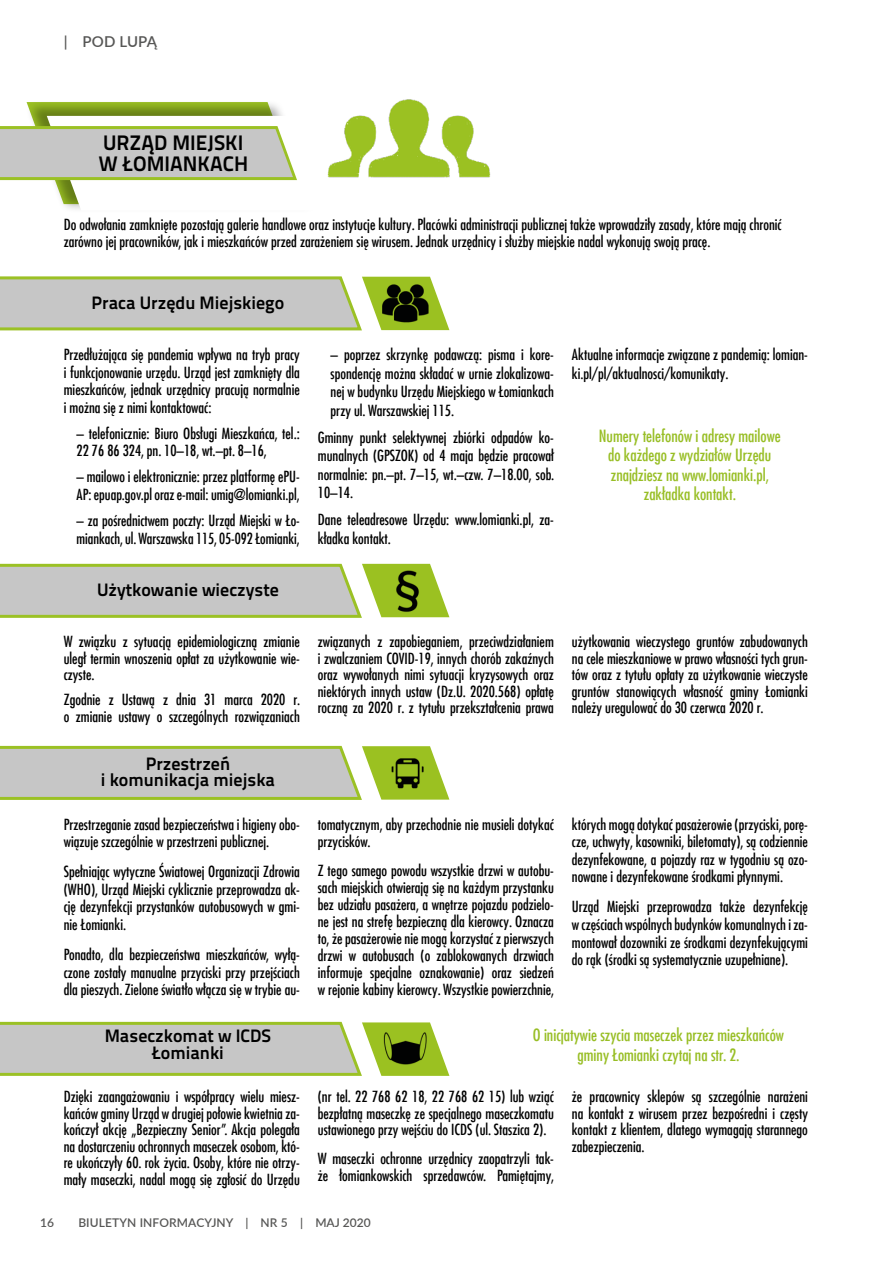
<style>
.page{position:relative;width:893px;height:1263px;background:#fff}
.page>*{position:absolute;margin:0;border:0;box-sizing:border-box;transform-origin:0 0}
.t1{font:700 21px/21px "Titillium Text 22 L";color:#000}
.t2{font:700 18px/16.5px "Titillium Text 22 L";color:#000;text-align:center}
.t3{font:500 condensed 16.5px/19.5px "Futura Com";color:#98be25;text-align:center}
.t4{font:500 condensed 15px/16.5px "Futura Com";color:#000;text-align:justify}
.t5{font:600 15px "Lato";letter-spacing:.01em;color:#575756}
.t6{font:600 12px "Lato";letter-spacing:.01em;color:#575756}
</style>
<div class="page">
<svg style="left:0;top:102px;width:297px;height:107px"></svg>
<svg style="left:0;top:276px;width:449px;height:55px;background:#c5c9b7"></svg>
<svg style="left:0;top:563px;width:449px;height:55px;background:#c3caaf"></svg>
<img style="left:384px;top:569px;width:44px;height:46px">
<svg style="left:0;top:745px;width:449px;height:55px;background:#c3caaf"></svg>
<svg style="left:0;top:1021px;width:449px;height:55px;background:#c4cab0"></svg>
<img style="left:327px;top:99px;width:164px;height:79px">
<img style="left:372px;top:276px;width:68px;height:55px">
<img style="left:384px;top:751px;width:44px;height:46px">
<img style="left:381px;top:1026px;width:47px;height:46px">
<p class="t5" style="left:64px;top:31px;width:95px">| POD LUPĄ</p>
<h1 class="t1" style="left:98px;top:131px;width:151px">URZĄD MIEJSKI<br>W ŁOMIANKACH</h1>
<p class="t4" style="left:64px;top:216px;width:719px">Do odwołania zamknięte pozostają galerie handlowe oraz instytucje kultury. Placówki administracji publicznej także wprowadziły zasady, które mają chronić zarówno jej pracowników, jak i mieszkańców przed zarażeniem się wirusem. Jednak urzędnicy i służby miejskie nadal wykonują swoją pracę.</p>
<p class="t2" style="left:92px;top:293px;width:194px">Praca Urzędu Miejskiego</p>
<p class="t4" style="left:64px;top:345px;width:238px;line-height:17.5px">Przedłużająca się pandemia wpływa na tryb pracy i funkcjonowanie urzędu. Urząd jest zamknięty dla mieszkańców, jednak urzędnicy pracują normalnie i można się z nimi kontaktować:</p>
<p class="t4" style="left:77px;top:424px;width:225px;line-height:17.5px">– telefonicznie: Biuro Obsługi Mieszkańca, tel.:<br>22 76 86 324, pn. 10–18, wt.–pt. 8–16,</p>
<p class="t4" style="left:77px;top:468px;width:225px;line-height:17.5px">– mailowo i elektronicznie: przez platformę ePU-<br>AP: epuap.gov.pl oraz e-mail: umig@lomianki.pl,</p>
<p class="t4" style="left:77px;top:511px;width:225px;line-height:17.5px">– za pośrednictwem poczty: Urząd Miejski w Ło&shy;miankach, ul. Warszawska 115, 05-092 Łomianki,</p>
<p class="t2" style="left:97px;top:580px;width:183px">Użytkowanie wieczyste</p>
<p class="t4" style="left:64px;top:633px;width:238px">W związku z sytuacją epidemiologiczną zmianie uległ termin wnoszenia opłat za użytkowanie wie&shy;czyste.</p>
<p class="t4" style="left:64px;top:691px;width:238px">Zgodnie z Ustawą z dnia 31 marca 2020 r. o zmianie ustawy o szczególnych rozwiązaniach</p>
<p class="t2" style="left:101px;top:754px;width:176px">Przestrzeń<br>i komunikacja miejska</p>
<p class="t4" style="left:64px;top:815px;width:238px;line-height:17.5px">Przestrzeganie zasad bezpieczeństwa i higieny obo&shy;wiązuje szczególnie w przestrzeni publicznej.</p>
<p class="t4" style="left:64px;top:863px;width:238px;line-height:17.5px">Spełniając wytyczne Światowej Organizacji Zdrowia (WHO), Urząd Miejski cyklicznie przeprowadza ak&shy;cję dezynfekcji przystanków autobusowych w gmi&shy;nie Łomianki.</p>
<p class="t4" style="left:64px;top:946px;width:238px;line-height:17.5px">Ponadto, dla bezpieczeństwa mieszkańców, wyłą&shy;czone zostały manualne przyciski przy przejściach dla pieszych. Zielone światło włącza się w trybie au-</p>
<p class="t4" style="left:331px;top:345px;width:225px;line-height:18.5px">– poprzez skrzynkę podawczą: pisma i kore&shy;spondencję można składać w urnie zlokalizowa&shy;nej w budynku Urzędu Miejskiego w Łomiankach przy ul. Warszawskiej 115.</p>
<p class="t4" style="left:318px;top:427px;width:238px;line-height:18.5px">Gminny punkt selektywnej zbiórki odpadów ko&shy;munalnych (GPSZOK) od 4 maja będzie pracował normalnie: pn.–pt. 7–15, wt.–czw. 7–18.00, sob.<br>10–14.</p>
<p class="t4" style="left:318px;top:510px;width:238px;line-height:18.5px">Dane teleadresowe Urzędu: www.lomianki.pl, za&shy;kładka kontakt.</p>
<p class="t4" style="left:572px;top:345px;width:238px;line-height:18.9px">Aktualne informacje związane z pandemią: lomian&shy;ki.pl/pl/aktualnosci/komunikaty.</p>
<p class="t3" style="left:599px;top:426px;width:183px">Numery telefonów i adresy mailowe do każdego z wydziałów Urzędu znajdziesz na www.lomianki.pl, zakładka kontakt.</p>
<p class="t4" style="left:318px;top:633px;width:238px">związanych z zapobieganiem, przeciwdziałaniem i zwalczaniem COVID-19, innych chorób zakaźnych oraz wywołanych nimi sytuacji kryzysowych oraz niektórych innych ustaw (Dz.U. 2020.568) opłatę roczną za 2020 r. z tytułu przekształcenia prawa</p>
<p class="t4" style="left:572px;top:633px;width:238px">użytkowania wieczystego gruntów zabudowanych na cele mieszkaniowe w prawo własności tych grun&shy;tów oraz z tytułu opłaty za użytkowanie wieczyste gruntów stanowiących własność gminy Łomianki należy uregulować do 30 czerwca 2020 r.</p>
<p class="t4" style="left:318px;top:815px;width:238px;line-height:17px">tomatycznym, aby przechodnie nie musieli dotykać przycisków.</p>
<p class="t4" style="left:318px;top:862px;width:238px;line-height:17px">Z tego samego powodu wszystkie drzwi w autobu&shy;sach miejskich otwierają się na każdym przystanku bez udziału pasażera, a wnętrze pojazdu podzielo&shy;ne jest na strefę bezpieczną dla kierowcy. Oznacza to, że pasażerowie nie mogą korzystać z pierwszych drzwi w autobusach (o zablokowanych drzwiach informuje specjalne oznakowanie) oraz siedzeń w rejonie kabiny kierowcy. Wszystkie powierzchnie,</p>
<p class="t4" style="left:572px;top:815px;width:238px;line-height:17.5px">których mogą dotykać pasażerowie (przyciski, porę&shy;cze, uchwyty, kasowniki, biletomaty), są codziennie dezynfekowane, a pojazdy raz w tygodniu są ozo&shy;nowane i dezynfekowane środkami płynnymi.</p>
<p class="t4" style="left:572px;top:898px;width:238px;line-height:17.5px">Urząd Miejski przeprowadza także dezynfekcję w częściach wspólnych budynków komunalnych i za&shy;montował dozowniki ze środkami dezynfekującymi do rąk (środki są systematycznie uzupełniane).</p>
<p class="t3" style="left:533px;top:1025px;width:253px">O inicjatywie szycia maseczek przez mieszkańców gminy Łomianki czytaj na str. 2.</p>
<p class="t2" style="left:105px;top:1027px;width:168px">Maseczkomat w ICDS<br>Łomianki</p>
<p class="t4" style="left:64px;top:1088px;width:238px">Dzięki zaangażowaniu i współpracy wielu miesz&shy;kańców gminy Urząd w drugiej połowie kwietnia za&shy;kończył akcję „Bezpieczny Senior”. Akcja polegała na dostarczeniu ochronnych maseczek osobom, któ&shy;re ukończyły 60. rok życia. Osoby, które nie otrzy&shy;mały maseczki, nadal mogą się zgłosić do Urzędu</p>
<p class="t4" style="left:318px;top:1088px;width:238px">(nr tel. 22 768 62 18, 22 768 62 15) lub wziąć bezpłatną maseczkę ze specjalnego maseczkomatu ustawionego przy wejściu do ICDS (ul. Staszica 2).</p>
<p class="t4" style="left:572px;top:1088px;width:238px">że pracownicy sklepów są szczególnie narażeni na kontakt z wirusem przez bezpośredni i częsty kontakt z klientem, dlatego wymagają starannego zabezpieczenia.</p>
<p class="t4" style="left:318px;top:1150px;width:238px">W maseczki ochronne urzędnicy zaopatrzyli tak&shy;że łomiankowskich sprzedawców. Pamiętajmy,</p>
<p class="t6" style="left:40px;top:1213px;width:15px">16</p>
<p class="t6" style="left:78px;top:1213px;width:294px">BIULETYN INFORMACYJNY | NR 5 | MAJ 2020</p>
</div>
